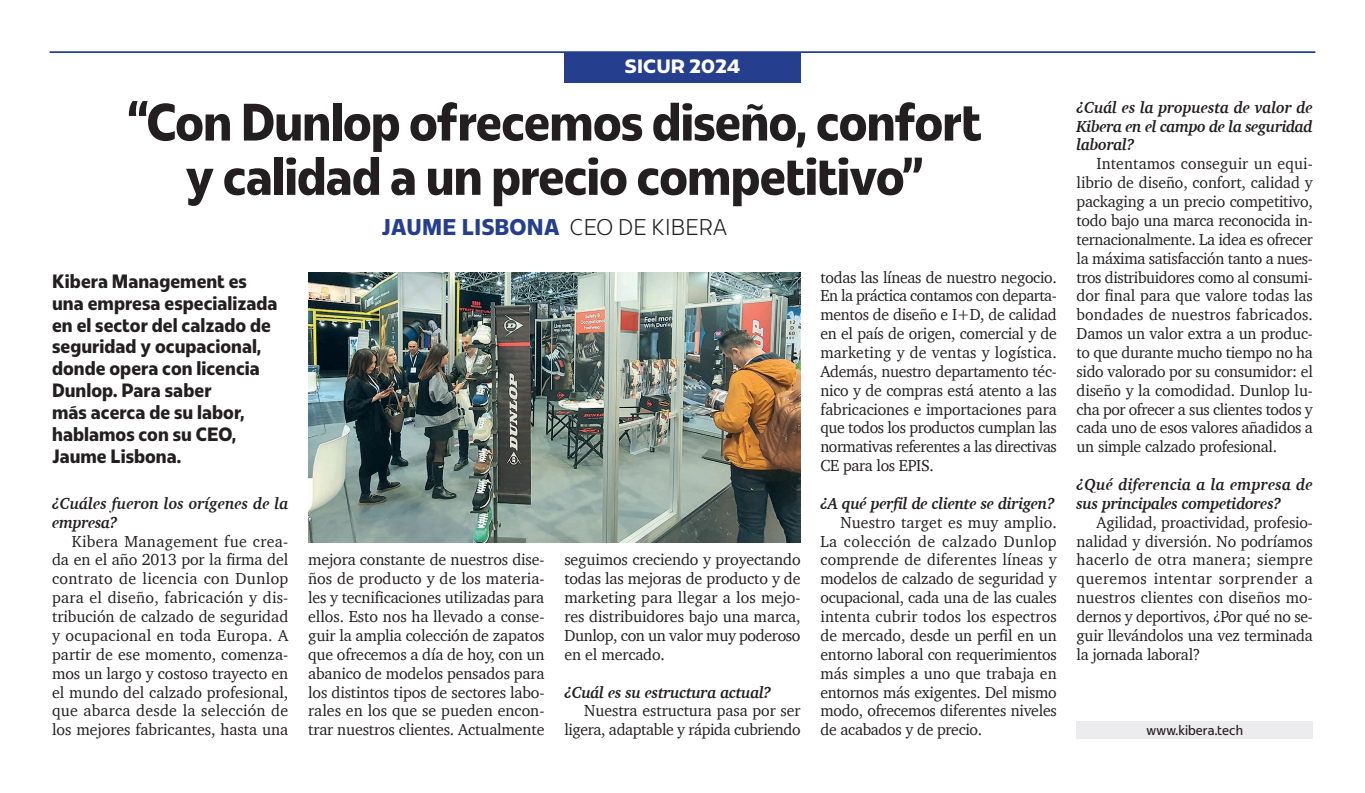
<style>
.page{position:relative;width:1365px;height:793px;background:#fff}
.page>*{position:absolute;margin:0;border:0;box-sizing:border-box;transform-origin:0 0}
.t1{font:700 52.5px/54.2px "Redonda Condensed";letter-spacing:-.02em;color:#231f20;text-align:center}
.t2{font:700 22.75px "Redonda Condensed";letter-spacing:.01em;color:#253f8e}
.t3{font:700 19.25px/21.9px "Redonda Condensed";color:#231f20}
.t4{font:700 19.25px "Redonda";color:#fff}
.t5{font:16.28px/18.9px "Charter";letter-spacing:-.015em;color:#231f20;text-align:justify}
.t6{font:italic 700 16.28px/18.9px "Charter";letter-spacing:-.02em;color:#231f20;text-align:justify}
.t7{font:italic 700 16.28px/18.9px "Charter";color:#231f20}
.t8{font:14px "Redonda Condensed";color:#231f20}
.s1{font-weight:300;color:#231f20}
</style>
<div class="page">
<hr style="left:50px;top:51px;width:1265px;height:2px;background:#253f8e">
<div style="left:1076px;top:720px;width:236px;height:18px;background:#ececee"></div>
<div style="left:564px;top:53px;width:236px;height:29px;background:#253f8e"></div>
<img style="left:308px;top:273px;width:492px;height:269px">
<p class="t4" style="left:625px;top:55px;width:116px">SICUR 2024</p>
<h1 class="t1" style="left:127px;top:95px;width:856px">“Con Dunlop ofrecemos diseño, confort y calidad a un precio competitivo”</h1>
<p class="t3" style="left:52px;top:270px;width:227px">Kibera Management es una empresa especializada en el sector del calzado de seguridad y ocupacional, donde opera con licencia<br>Dunlop. Para saber<br>más acerca de su labor, hablamos con su CEO,<br>Jaume Lisbona.</p>
<p class="t7" style="left:52px;top:493px;width:238px">¿Cuáles fueron los orígenes de la empresa?</p>
<p class="t5" style="left:52px;top:531px;width:238px;text-indent:20px">Kibera Management fue crea&shy;da en el año 2013 por la firma del contrato de licencia con Dunlop para el diseño, fabricación y dis&shy;tribución de calzado de seguridad y ocupacional en toda Europa. A partir de ese momento, comenza&shy;mos un largo y costoso trayecto en el mundo del calzado profesional, que abarca desde la selección de los mejores fabricantes, hasta una</p>
<h2 class="t2" style="left:381px;top:213px;width:347px">JAUME LISBONA <span class="s1">CEO DE KIBERA</span></h2>
<p class="t5" style="left:308px;top:550px;width:238px">mejora constante de nuestros dise&shy;ños de producto y de los materia&shy;les y tecnificaciones utilizadas para ellos. Esto nos ha llevado a conse&shy;guir la amplia colección de zapatos que ofrecemos a día de hoy, con un abanico de modelos pensados para los distintos tipos de sectores labo&shy;rales en los que se pueden encon&shy;trar nuestros clientes. Actualmente</p>
<p class="t5" style="left:564px;top:550px;width:238px">seguimos creciendo y proyectando todas las mejoras de producto y de marketing para llegar a los mejo&shy;res distribuidores bajo una marca, Dunlop, con un valor muy poderoso en el mercado.</p>
<p class="t6" style="left:564px;top:682px;width:208px">¿Cuál es su estructura actual?</p>
<p class="t5" style="left:564px;top:700px;width:238px;text-align:right">Nuestra estructura pasa por ser ligera, adaptable y rápida cubriendo</p>
<p class="t5" style="left:820px;top:267px;width:238px">todas las líneas de nuestro negocio.<br>En la práctica contamos con departa&shy;mentos de diseño e I+D, de calidad en el país de origen, comercial y de marketing y de ventas y logística.<br>Además, nuestro departamento téc&shy;nico y de compras está atento a las fabricaciones e importaciones para que todos los productos cumplan las normativas referentes a las directivas CE para los EPIS.</p>
<p class="t6" style="left:820px;top:493px;width:236px">¿A qué perfil de cliente se dirigen?</p>
<p class="t5" style="left:820px;top:512px;width:238px;text-indent:20px">Nuestro target es muy amplio.<br>La colección de calzado Dunlop comprende de diferentes líneas y modelos de calzado de seguridad y ocupacional, cada una de las cuales intenta cubrir todos los espectros de mercado, desde un perfil en un entorno laboral con requerimientos más simples a uno que trabaja en entornos más exigentes. Del mismo modo, ofrecemos diferentes niveles de acabados y de precio.</p>
<p class="t6" style="left:1076px;top:97px;width:238px">¿Cuál es la propuesta de valor de Kibera en el campo de la seguridad laboral?</p>
<p class="t5" style="left:1076px;top:154px;width:238px;text-indent:20px">Intentamos conseguir un equi&shy;librio de diseño, confort, calidad y packaging a un precio competitivo, todo bajo una marca reconocida in&shy;ternacionalmente. La idea es ofrecer la máxima satisfacción tanto a nues&shy;tros distribuidores como al consumi&shy;dor final para que valore todas las bondades de nuestros fabricados.<br>Damos un valor extra a un produc&shy;to que durante mucho tiempo no ha sido valorado por su consumidor: el diseño y la comodidad. Dunlop lu&shy;cha por ofrecer a sus clientes todos y cada uno de esos valores añadidos a un simple calzado profesional.</p>
<p class="t6" style="left:1076px;top:474px;width:238px">¿Qué diferencia a la empresa de sus principales competidores?</p>
<p class="t5" style="left:1076px;top:512px;width:238px;text-indent:20px">Agilidad, proactividad, profesio&shy;nalidad y diversión. No podríamos hacerlo de otra manera; siempre queremos intentar sorprender a nuestros clientes con diseños mo&shy;dernos y deportivos, ¿Por qué no se&shy;guir llevándolos una vez terminada la jornada laboral?</p>
<p class="t8" style="left:1146px;top:721px;width:98px">www.kibera.tech</p>
</div>
